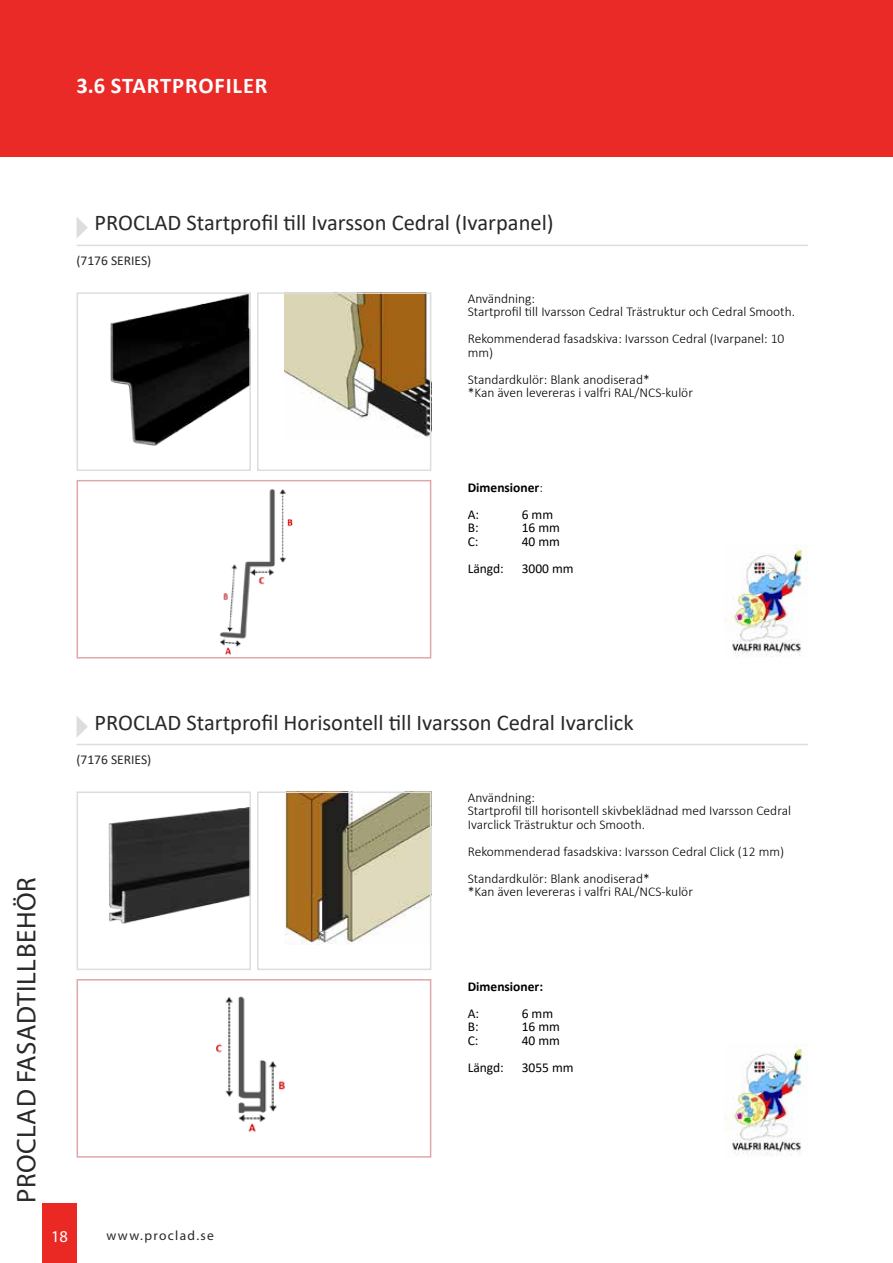
<style>
.page{position:relative;width:893px;height:1263px;background:#fff}
.page>*{position:absolute;margin:0;border:0;box-sizing:border-box;transform-origin:0 0}
.t1{font:27px "Myriad Pro";letter-spacing:.02em;color:#292829}
.t2{font:22.5px "Calibri";color:#292829}
.t3{font:700 22.5px "Calibri";letter-spacing:.04em;color:#fff}
.t4{font:16.5px "Myriad Pro";color:#fff}
.t5{font:300 13.5px/13.5px "Calibri";color:#000}
.t6{font:13.5px "Calibri";color:#000}
.t7{font:700 13.5px/27px "Calibri";color:#000}
.t8{font:13.5px "Calibri";color:#292829}
.t9{font:13.5px "Myriad Pro";letter-spacing:.1em;color:#292829}
.s1{font-weight:300}
.s2{font-weight:400}
</style>
<div class="page">
<div style="left:0;top:0;width:893px;height:157px;background:#e92a27"></div>
<div style="left:43px;top:1203px;width:34px;height:60px;background:#ea2925"></div>
<img style="left:110px;top:295px;width:138px;height:151px">
<div style="left:77px;top:292px;width:174px;height:179px;border:2px solid #dcddde"></div>
<hr style="left:77px;top:245px;width:731px;height:1px;background:#dcddde">
<svg style="left:77px;top:217px;width:11px;height:21px"></svg>
<img style="left:284px;top:295px;width:144px;height:143px">
<div style="left:257px;top:292px;width:174px;height:179px;border:2px solid #dcddde"></div>
<img style="left:219px;top:489px;width:74px;height:166px">
<div style="left:77px;top:480px;width:354px;height:178px;border:2px solid #e0a7ab"></div>
<img style="left:724px;top:545px;width:84px;height:112px">
<img style="left:108px;top:807px;width:140px;height:117px">
<div style="left:77px;top:791px;width:174px;height:179px;border:2px solid #dcddde"></div>
<hr style="left:77px;top:744px;width:731px;height:1px;background:#dcddde">
<svg style="left:77px;top:716px;width:11px;height:21px"></svg>
<img style="left:285px;top:794px;width:143px;height:150px">
<div style="left:257px;top:791px;width:174px;height:179px;border:2px solid #dcddde"></div>
<img style="left:216px;top:996px;width:69px;height:136px">
<div style="left:77px;top:979px;width:354px;height:179px;border:2px solid #e0a7ab"></div>
<img style="left:724px;top:1044px;width:84px;height:112px">
<h2 class="t3" style="left:77px;top:70px;width:193px">3.6 STARTPROFILER</h2>
<h2 class="t2" style="left:95px;top:207px;width:461px">PROCLAD Startprofil till Ivarsson Cedral (Ivarpanel)</h2>
<p class="t8" style="left:77px;top:251px;width:76px">(7176 SERIES)</p>
<p class="t5" style="left:468px;top:291px;width:329px">Användning:<br>Startprofil till Ivarsson Cedral Trästruktur och Cedral Smooth.</p>
<p class="t5" style="left:468px;top:332px;width:318px">Rekommenderad fasadskiva: Ivarsson Cedral (Ivarpanel: 10 mm)</p>
<p class="t5" style="left:468px;top:372px;width:227px">Standardkulör: Blank anodiserad*<br>*Kan även levereras i valfri RAL/NCS-kulör</p>
<p class="t7" style="left:468px;top:473px;width:77px">Dimensioner<span class="s1">:<br></span><span class="s2">A:</span></p>
<p class="t6" style="left:522px;top:505px;width:33px">6 mm</p>
<p class="t6" style="left:468px;top:518px;width:12px">B:</p>
<p class="t6" style="left:522px;top:518px;width:40px">16 mm</p>
<p class="t6" style="left:468px;top:532px;width:12px">C:</p>
<p class="t6" style="left:522px;top:532px;width:40px">40 mm</p>
<p class="t6" style="left:468px;top:559px;width:38px">Längd:</p>
<p class="t6" style="left:522px;top:559px;width:54px">3000 mm</p>
<h1 class="t1" style="left:10px;top:1203px;width:327px;rotate:-90deg">PROCLAD FASADTILLBEHÖR</h1>
<h2 class="t2" style="left:95px;top:707px;width:540px">PROCLAD Startprofil Horisontell till Ivarsson Cedral Ivarclick</h2>
<p class="t8" style="left:77px;top:750px;width:76px">(7176 SERIES)</p>
<p class="t5" style="left:468px;top:790px;width:325px">Användning:<br>Startprofil till horisontell skivbeklädnad med Ivarsson Cedral<br>Ivarclick Trästruktur och Smooth.</p>
<p class="t5" style="left:468px;top:837px;width:318px;line-height:27px">Rekommenderad fasadskiva: Ivarsson Cedral Click (12 mm)<br>Standardkulör: Blank anodiserad*</p>
<p class="t5" style="left:468px;top:885px;width:227px">*Kan även levereras i valfri RAL/NCS-kulör</p>
<p class="t7" style="left:468px;top:972px;width:77px">Dimensioner:</p>
<p class="t6" style="left:468px;top:1004px;width:13px">A:</p>
<p class="t6" style="left:522px;top:1004px;width:33px">6 mm</p>
<p class="t6" style="left:468px;top:1017px;width:12px">B:</p>
<p class="t6" style="left:522px;top:1017px;width:40px">16 mm</p>
<p class="t6" style="left:468px;top:1031px;width:12px">C:</p>
<p class="t6" style="left:522px;top:1031px;width:40px">40 mm</p>
<p class="t6" style="left:468px;top:1058px;width:38px">Längd:</p>
<p class="t6" style="left:522px;top:1058px;width:54px">3055 mm</p>
<p class="t4" style="left:51px;top:1226px;width:18px">18</p>
<p class="t9" style="left:107px;top:1227px;width:109px">www.proclad.se</p>
</div>
